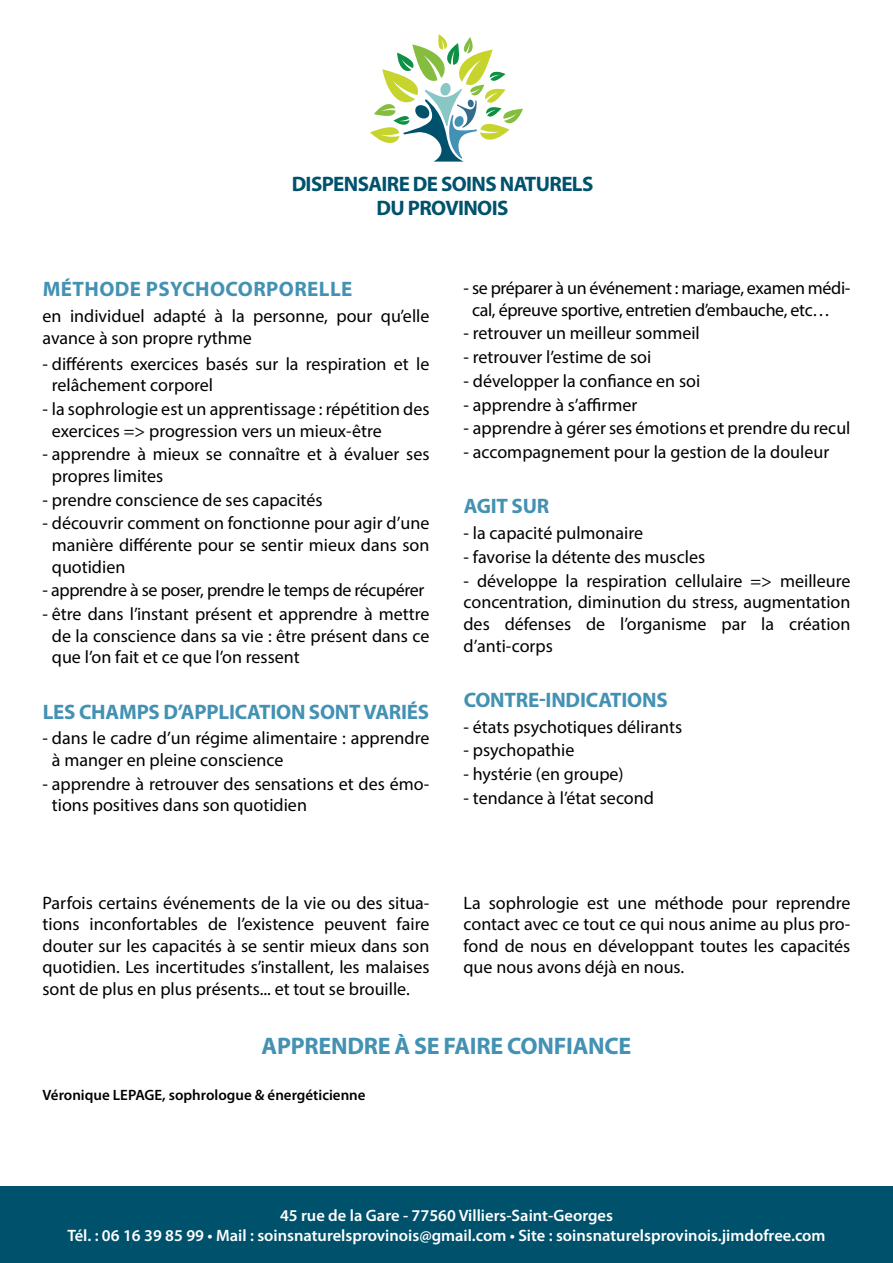
<style>
.page{position:relative;width:893px;height:1263px;background:#fff}
.page>*{position:absolute;margin:0;border:0;box-sizing:border-box;transform-origin:0 0}
.t1{font:700 24px "Myriad Pro";letter-spacing:-.01em;color:#4391b3}
.t2{font:700 21px "Myriad Pro";letter-spacing:-.01em;color:#4391b3}
.t3{font:700 21px/23.4px "Myriad";letter-spacing:-.03em;color:#00526c;text-align:center}
.t4{font:700 21px "Myriad Pro";letter-spacing:.02em;color:#4391b3}
.t5{font:18px/21.6px "Myriad Pro";color:#000}
.t6{font:18px/21.6px "Myriad Pro";letter-spacing:-.02em;color:#000}
.t7{font:600 16.5px/19.5px "Myriad Pro";color:#fff;text-align:center}
.t8{font:600 15px "Myriad Pro";color:#000}
</style>
<div class="page">
<svg style="left:370px;top:34px;width:153px;height:128px"></svg>
<div style="left:0;top:1186px;width:893px;height:77px;background:#00526c"></div>
<p class="t3" style="left:292px;top:173px;width:303px">DISPENSAIRE DE SOINS NATURELS<br>DU PROVINOIS</p>
<p class="t4" style="left:43px;top:278px;width:311px">MÉTHODE PSYCHOCORPORELLE</p>
<p class="t5" style="left:43px;top:305px;width:388px">en individuel adapté à la personne, pour qu’elle avance à son propre rythme</p>
<p class="t5" style="left:52px;top:353px;width:379px;text-indent:-9px">- différents exercices basés sur la respiration et le relâchement corporel</p>
<p class="t5" style="left:52px;top:398px;width:379px;text-indent:-9px">- la sophrologie est un apprentissage : répétition des exercices =&gt; progression vers un mieux-être</p>
<p class="t5" style="left:52px;top:443px;width:379px;text-indent:-9px">- apprendre à mieux se connaître et à évaluer ses propres limites</p>
<p class="t5" style="left:43px;top:489px;width:282px">- prendre conscience de ses capacités</p>
<p class="t5" style="left:52px;top:512px;width:379px;text-align:justify;text-indent:-9px">- découvrir comment on fonctionne pour agir d’une manière différente pour se sentir mieux dans son quotidien</p>
<p class="t6" style="left:43px;top:579px;width:383px">- apprendre à se poser, prendre le temps de récupérer</p>
<p class="t5" style="left:52px;top:603px;width:379px;text-align:justify;text-indent:-9px">- être dans l’instant présent et apprendre à mettre de la conscience dans sa vie : être présent dans ce que l’on fait et ce que l’on ressent</p>
<p class="t2" style="left:43px;top:700px;width:388px">LES CHAMPS D’APPLICATION SONT VARIÉS</p>
<p class="t5" style="left:52px;top:727px;width:379px;text-indent:-9px">- dans le cadre d’un régime alimentaire : apprendre à manger en pleine conscience</p>
<p class="t5" style="left:52px;top:773px;width:379px;text-indent:-9px">- apprendre à retrouver des sensations et des émo&shy;tions positives dans son quotidien</p>
<p class="t6" style="left:472px;top:277px;width:380px;text-indent:-9px">- se préparer à un événement : mariage, examen médi&shy;cal, épreuve sportive, entretien d’embauche, etc…</p>
<p class="t5" style="left:463px;top:322px;width:238px">- retrouver un meilleur sommeil</p>
<p class="t5" style="left:463px;top:346px;width:189px">- retrouver l’estime de soi</p>
<p class="t5" style="left:463px;top:370px;width:238px">- développer la confiance en soi</p>
<p class="t5" style="left:463px;top:394px;width:175px">- apprendre à s’affirmer</p>
<p class="t5" style="left:463px;top:417px;width:388px">- apprendre à gérer ses émotions et prendre du recul</p>
<p class="t5" style="left:463px;top:441px;width:367px">- accompagnement pour la gestion de la douleur</p>
<p class="t2" style="left:464px;top:495px;width:87px">AGIT SUR</p>
<p class="t5" style="left:463px;top:522px;width:181px">- la capacité pulmonaire</p>
<p class="t5" style="left:463px;top:546px;width:243px">- favorise la détente des muscles</p>
<p class="t5" style="left:463px;top:570px;width:388px;text-align:justify">- développe la respiration cellulaire =&gt; meilleure concentration, diminution du stress, augmentation des défenses de l’organisme par la création d’anti-corps</p>
<p class="t2" style="left:464px;top:688px;width:205px">CONTRE-INDICATIONS</p>
<p class="t5" style="left:463px;top:716px;width:220px">- états psychotiques délirants</p>
<p class="t5" style="left:463px;top:739px;width:112px">- psychopathie</p>
<p class="t5" style="left:463px;top:763px;width:162px">- hystérie (en groupe)</p>
<p class="t5" style="left:463px;top:787px;width:192px">- tendance à l’état second</p>
<p class="t5" style="left:43px;top:891px;width:388px;text-align:justify">Parfois certains événements de la vie ou des situa&shy;tions inconfortables de l’existence peuvent faire douter sur les capacités à se sentir mieux dans son quotidien. Les incertitudes s’installent, les malaises sont de plus en plus présents... et tout se brouille.</p>
<p class="t5" style="left:463px;top:891px;width:388px;text-align:justify">La sophrologie est une méthode pour reprendre contact avec ce tout ce qui nous anime au plus pro&shy;fond de nous en développant toutes les capacités que nous avons déjà en nous.</p>
<h1 class="t1" style="left:262px;top:1032px;width:371px">APPRENDRE À SE FAIRE CONFIANCE</h1>
<p class="t8" style="left:43px;top:1086px;width:325px">Véronique LEPAGE, sophrologue &amp; énergéticienne</p>
<p class="t7" style="left:67px;top:1206px;width:760px">45 rue de la Gare - 77560 Villiers-Saint-Georges<br>Tél. : 06 16 39 85 99 • Mail : soinsnaturelsprovinois@gmail.com • Site : soinsnaturelsprovinois.jimdofree.com</p>
</div>
